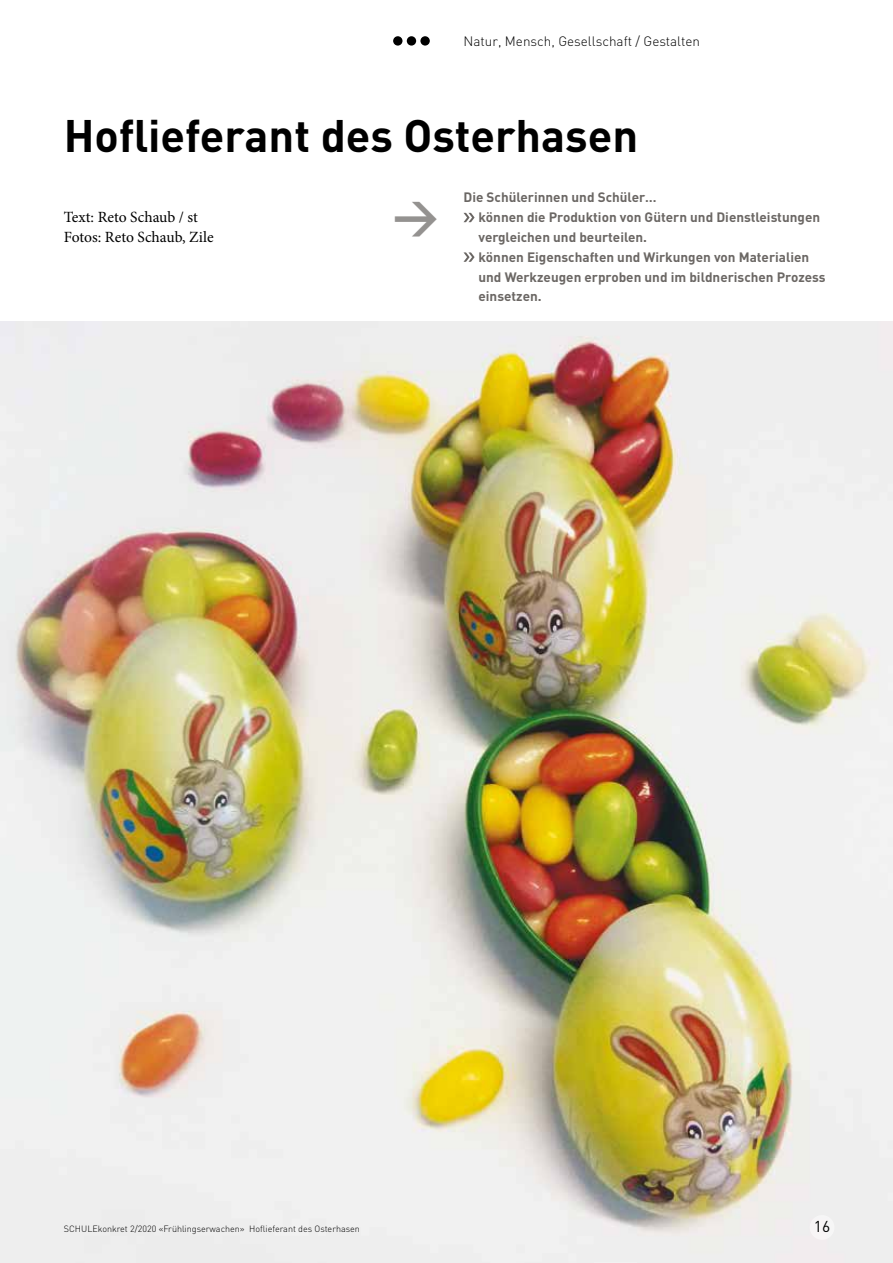
<style>
.page{position:relative;width:893px;height:1263px;background:#fff}
.page>*{position:absolute;margin:0;border:0;box-sizing:border-box;transform-origin:0 0}
.t1{font:700 45px "DIN";color:#000}
.t2{font:700 45px "DIN";color:#949290}
.t3{font:15.6px/19.8px "Minion Pro";letter-spacing:-.005em;color:#000}
.t4{font:15.6px "DIN";color:#000}
.t5{font:700 13.5px/19.8px "DIN";color:#6b6764}
.t6{font:300 13.5px "DIN";color:#000}
.t7{font:300 9px "DIN";color:#000}
</style>
<div class="page">
<img style="left:0;top:321px;width:893px;height:942px">
<svg style="left:463px;top:213px;width:12px;height:9px"></svg>
<svg style="left:463px;top:252px;width:12px;height:10px"></svg>
<div style="left:393px;top:36px;width:9px;height:10px;background:#000;border-radius:50%"></div>
<div style="left:407px;top:36px;width:9px;height:10px;background:#000;border-radius:50%"></div>
<svg style="left:420px;top:36px;width:10px;height:10px"></svg>
<div style="left:810px;top:1215px;width:24px;height:25px;background:#f8f5f6;border-radius:50%"></div>
<p class="t6" style="left:463px;top:33px;width:238px">Natur, Mensch, Gesellschaft / Gestalten</p>
<h1 class="t1" style="left:64px;top:106px;width:576px">Hoflieferant des Osterhasen</h1>
<p class="t3" style="left:64px;top:207px;width:151px">Text: Reto Schaub / st<br>Fotos: Reto Schaub, Zile</p>
<h1 class="t2" style="left:393px;top:186px;width:48px">&gt;</h1>
<p class="t5" style="left:478px;top:187px;width:349px;text-indent:-15px">Die Schülerinnen und Schüler…<br>können die Produktion von Gütern und Dienstleistungen vergleichen und beurteilen.<br>können Eigenschaften und Wirkungen von Materialien und Werkzeugen erproben und im bildnerischen Prozess einsetzen.</p>
<p class="t7" style="left:64px;top:1223px;width:298px">SCHULEkonkret 2/2020 «Frühlingserwachen» Hoflieferant des Osterhasen</p>
<p class="t4" style="left:814px;top:1217px;width:18px">16</p>
</div>
